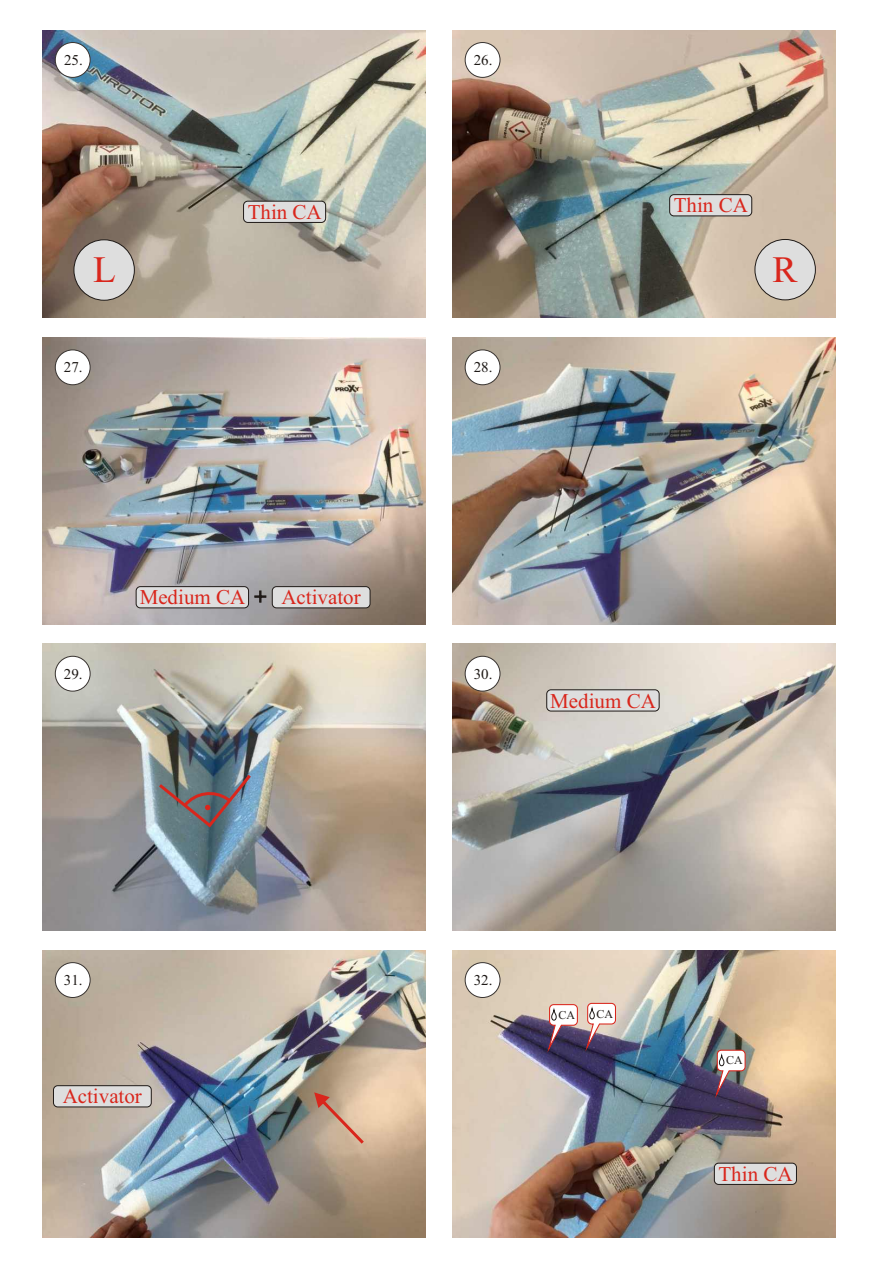
<style>
.page{position:relative;width:893px;height:1263px;background:#fff}
.page>*{position:absolute;margin:0;border:0;box-sizing:border-box;transform-origin:0 0}
.t1{font:37.35px "Times New Roman";color:#d9261c}
.t2{font:21px "Times New Roman";color:#d9261c}
.t3{font:15px "Times New Roman";color:#1f1a17}
.t4{font:12px "Times New Roman";color:#1f1a17}
.s1{font-weight:700;color:#1f1a17}
</style>
<div class="page">
<img style="left:453px;top:950px;width:382px;height:287px">
<div style="left:714px;top:1163px;width:83px;height:21px;background:#dedede;border:1px solid #1f1a17;border-radius:4px"></div>
<svg style="left:713px;top:1049px;width:33px;height:54px"></svg>
<svg style="left:584px;top:1002px;width:32px;height:54px"></svg>
<svg style="left:546px;top:1003px;width:32px;height:54px"></svg>
<img style="left:43px;top:950px;width:383px;height:287px">
<img style="left:453px;top:644px;width:382px;height:287px">
<div style="left:547px;top:690px;width:112px;height:21px;background:#dedede;border:1px solid #1f1a17;border-radius:4px"></div>
<img style="left:43px;top:644px;width:383px;height:287px">
<img style="left:156px;top:771px;width:98px;height:58px">
<img style="left:453px;top:338px;width:382px;height:286px">
<img style="left:43px;top:338px;width:383px;height:286px">
<img style="left:43px;top:30px;width:383px;height:287px">
<div style="left:243px;top:201px;width:83px;height:22px;background:#dedede;border:1px solid #1f1a17;border-radius:4px"></div>
<div style="left:74px;top:240px;width:61px;height:60px;background:#dedede;border:1px solid #1f1a17;border-radius:50%"></div>
<img style="left:453px;top:30px;width:382px;height:287px">
<div style="left:669px;top:194px;width:83px;height:22px;background:#dedede;border:1px solid #1f1a17;border-radius:4px"></div>
<div style="left:55px;top:42px;width:36px;height:36px;background:#fff;border:1px solid #383330;border-radius:50%"></div>
<div style="left:465px;top:42px;width:35px;height:36px;background:#fff;border:1px solid #383330;border-radius:50%"></div>
<div style="left:55px;top:349px;width:36px;height:36px;background:#fff;border:1px solid #383330;border-radius:50%"></div>
<div style="left:465px;top:349px;width:35px;height:36px;background:#fff;border:1px solid #383330;border-radius:50%"></div>
<div style="left:55px;top:656px;width:36px;height:35px;background:#fff;border:1px solid #383330;border-radius:50%"></div>
<div style="left:465px;top:656px;width:35px;height:35px;background:#fff;border:1px solid #383330;border-radius:50%"></div>
<div style="left:55px;top:962px;width:36px;height:36px;background:#fff;border:1px solid #383330;border-radius:50%"></div>
<div style="left:465px;top:962px;width:35px;height:36px;background:#fff;border:1px solid #383330;border-radius:50%"></div>
<div style="left:755px;top:239px;width:60px;height:61px;background:#dedede;border:1px solid #1f1a17;border-radius:50%"></div>
<div style="left:272px;top:586px;width:98px;height:22px;background:#dedede;border:1px solid #1f1a17;border-radius:4px"></div>
<div style="left:136px;top:586px;width:113px;height:22px;background:#dedede;border:1px solid #1f1a17;border-radius:4px"></div>
<svg style="left:314px;top:1092px;width:50px;height:52px;background:#cba38a"></svg>
<div style="left:53px;top:1085px;width:98px;height:22px;background:#dedede;border:1px solid #1f1a17;border-radius:4px"></div>
<p class="t3" style="left:64px;top:55px;width:20px">25.</p>
<p class="t3" style="left:474px;top:55px;width:20px">26.</p>
<h1 class="t1" style="left:93px;top:256px;width:24px">L</h1>
<p class="t2" style="left:248px;top:204px;width:76px">Thin CA</p>
<p class="t3" style="left:64px;top:362px;width:20px">27.</p>
<p class="t3" style="left:474px;top:362px;width:20px">28.</p>
<p class="t2" style="left:674px;top:198px;width:76px">Thin CA</p>
<h1 class="t1" style="left:773px;top:256px;width:26px">R</h1>
<p class="t2" style="left:140px;top:590px;width:223px">Medium CA <span class="s1">+</span> Activator</p>
<p class="t3" style="left:64px;top:668px;width:20px">29.</p>
<p class="t3" style="left:474px;top:668px;width:20px">30.</p>
<p class="t2" style="left:550px;top:693px;width:107px">Medium CA</p>
<p class="t3" style="left:64px;top:975px;width:20px">31.</p>
<p class="t3" style="left:474px;top:975px;width:20px">32.</p>
<p class="t2" style="left:63px;top:1089px;width:81px">Activator</p>
<p class="t4" style="left:558px;top:1010px;width:18px">CA</p>
<p class="t4" style="left:596px;top:1009px;width:18px">CA</p>
<p class="t4" style="left:726px;top:1056px;width:18px">CA</p>
<p class="t2" style="left:718px;top:1166px;width:76px">Thin CA</p>
</div>
